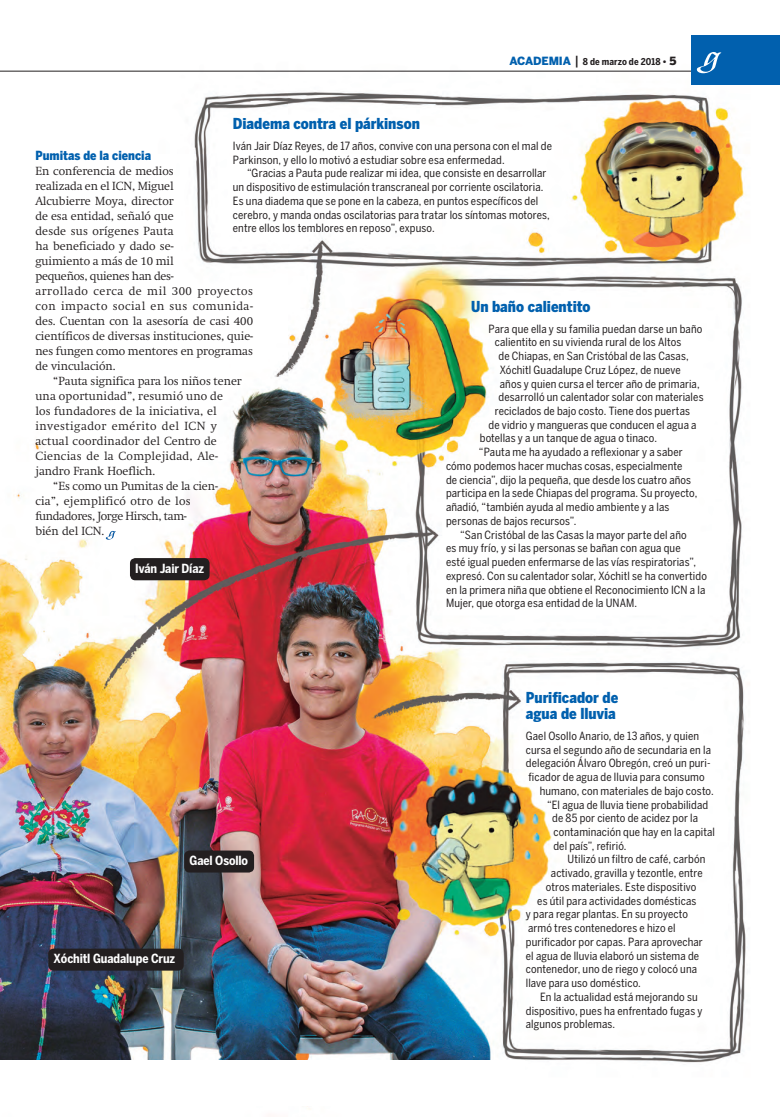
<style>
.page{position:relative;width:780px;height:1117px;background:#fff}
.page>*{position:absolute;margin:0;border:0;box-sizing:border-box;transform-origin:0 0}
._6_0_R_Cabeza__Beton{font:900 15px/16.5px "Benton Sans Cond";color:#0160ae}
._5_0_Pie_de_foto{font:700 12.5px "Benton Sans Cond";letter-spacing:-.01em;color:#fff}
._3_0_Descanso{font:900 12.5px "Benton Sans Cond";color:#0160ae}
._3_0_Texto{font:300 11.62px/15px "Swift";color:#231f20}
._3_0_Texto-2{font:300 11.62px/15px "Swift";letter-spacing:.02em;color:#231f20}
._6_0_R_Texto{font:11.25px/13.8px "Benton Sans Cond";letter-spacing:.01em;color:#231f20}
._9_0_Folio_Fecha{font:700 9.38px "Benton Sans Cond";letter-spacing:.01em;color:#231f20}
.s1{font-family:"Benton Sans";font-weight:900;font-size:11.25px;color:#0160ae}
.s2{font-weight:500;font-size:12.5px}
.s3{font-family:"Benton Sans";font-weight:900}
.s4{font-family:"Benton Sans";font-weight:900;font-size:11.25px}
</style>
<div class="page">
<img style="left:0;top:70px;width:746px;height:1039px">
<div style="left:130px;top:558px;width:79px;height:22px;background:#231f20;border-radius:5px"></div>
<div style="left:184px;top:850px;width:70px;height:22px;background:#231f20;border-radius:5px"></div>
<div style="left:48px;top:948px;width:136px;height:22px;background:#231f20;border-radius:5px"></div>
<hr style="left:0;top:71px;width:726px;height:1px;background:#231f20">
<div style="left:691px;top:35px;width:88px;height:50px;background:#0160ae"></div>
<svg style="left:696px;top:52px;width:26px;height:21px"></svg>
<div style="left:0;top:1060px;width:524px;height:45px;background:#fff"></div>
<svg style="left:106px;top:530px;width:10px;height:9px"></svg>
<p class="_9_0_Folio_Fecha" style="left:509px;top:56px;width:168px"><span class="s1">ACADEMIA</span> <span class="s2">|</span> 8 de marzo de 2018 <span class="s3">•</span> <span class="s4">5</span></p>
<p class="_6_0_R_Cabeza__Beton" style="left:233px;top:115px;width:188px">Diadema contra el párkinson</p>
<p class="_6_0_R_Texto" style="left:233px;top:139px;width:320px">Iván Jair Díaz Reyes, de 17 años, convive con una persona con el mal de<br>Parkinson, y ello lo motivó a estudiar sobre esa enfermedad.</p>
<p class="_6_0_R_Texto" style="left:233px;top:166px;width:318px;text-indent:14px">“Gracias a Pauta pude realizar mi idea, que consiste en desarrollar un dispositivo de estimulación transcraneal por corriente oscilatoria.<br>Es una diadema que se pone en la cabeza, en puntos específicos del cerebro, y manda ondas oscilatorias para tratar los síntomas motores, entre ellos los temblores en reposo”, expuso.</p>
<p class="_3_0_Descanso" style="left:35px;top:148px;width:117px">Pumitas de la ciencia</p>
<p class="_3_0_Texto" style="left:35px;top:163px;width:219px">En conferencia de medios<br>realizada en el ICN, Miguel<br>Alcubierre Moya, director<br>de esa entidad, señaló que<br>desde sus orígenes Pauta<br>ha beneficiado y dado se-<br>guimiento a más de 10 mil<br>pequeños, quienes han des-<br>arrollado cerca de mil 300 proyectos con impacto social en sus comunida&shy;des. Cuentan con la asesoría de casi 400 científicos de diversas instituciones, quie&shy;nes fungen como mentores en programas de vinculación.</p>
<p class="_3_0_Texto-2" style="left:35px;top:373px;width:208px;text-indent:18px">“Pauta significa para los niños tener una oportunidad”, resumió uno de<br>los fundadores de la iniciativa, el investigador emérito del ICN y actual coordinador del Centro de<br>Ciencias de la Complejidad, Ale&shy;jandro Frank Hoeflich.</p>
<p class="_3_0_Texto" style="left:35px;top:478px;width:184px;text-indent:18px">“Es como un Pumitas de la cien&shy;cia”, ejemplificó otro de los fundadores, Jorge Hirsch, tam-<br>bién del ICN.</p>
<p class="_6_0_R_Cabeza__Beton" style="left:471px;top:298px;width:121px">Un baño calientito</p>
<p class="_6_0_R_Texto" style="left:488px;top:321px;width:215px">Para que ella y su familia puedan darse un baño</p>
<p class="_6_0_R_Texto" style="left:494px;top:335px;width:188px">calientito en su vivienda rural de los Altos</p>
<p class="_6_0_R_Texto" style="left:498px;top:349px;width:192px">de Chiapas, en San Cristóbal de las Casas,</p>
<p class="_6_0_R_Texto" style="left:499px;top:362px;width:182px">Xóchitl Guadalupe Cruz López, de nueve</p>
<p class="_6_0_R_Texto" style="left:499px;top:376px;width:201px">años y quien cursa el tercer año de primaria,</p>
<p class="_6_0_R_Texto" style="left:498px;top:390px;width:206px">desarrolló un calentador solar con materiales</p>
<p class="_6_0_R_Texto" style="left:494px;top:404px;width:197px">reciclados de bajo costo. Tiene dos puertas</p>
<p class="_6_0_R_Texto" style="left:488px;top:417px;width:209px">de vidrio y mangueras que conducen el agua a</p>
<p class="_6_0_R_Texto" style="left:479px;top:431px;width:179px">botellas y a un tanque de agua o tinaco.</p>
<p class="_6_0_R_Texto" style="left:446px;top:445px;width:253px;text-indent:33px">“Pauta me ha ayudado a reflexionar y a saber cómo podemos hacer muchas cosas, especialmente<br>de ciencia”, dijo la pequeña, que desde los cuatro años participa en la sede Chiapas del programa. Su proyecto, añadió, “también ayuda al medio ambiente y a las personas de bajos recursos”.</p>
<p class="_6_0_R_Texto" style="left:446px;top:527px;width:262px;text-indent:14px">“San Cristóbal de las Casas la mayor parte del año<br>es muy frío, y si las personas se bañan con agua que<br>esté igual pueden enfermarse de las vías respiratorias”, expresó. Con su calentador solar, Xóchitl se ha convertido en la primera niña que obtiene el Reconocimiento ICN a la Mujer, que otorga esa entidad de la UNAM.</p>
<p class="_5_0_Pie_de_foto" style="left:135px;top:560px;width:70px">Iván Jair Díaz</p>
<p class="_5_0_Pie_de_foto" style="left:189px;top:853px;width:60px">Gael Osollo</p>
<p class="_5_0_Pie_de_foto" style="left:54px;top:951px;width:123px">Xóchitl Guadalupe Cruz</p>
<p class="_6_0_R_Cabeza__Beton" style="left:526px;top:688px;width:94px">Purificador de agua de lluvia</p>
<p class="_6_0_R_Texto" style="left:526px;top:728px;width:175px">Gael Osollo Anario, de 13 años, y quien</p>
<p class="_6_0_R_Texto" style="left:526px;top:742px;width:186px">cursa el segundo año de secundaria en la</p>
<p class="_6_0_R_Texto" style="left:526px;top:756px;width:186px">delegación Álvaro Obregón, creó un puri-</p>
<p class="_6_0_R_Texto" style="left:528px;top:769px;width:178px">ficador de agua de lluvia para consumo</p>
<p class="_6_0_R_Texto" style="left:539px;top:783px;width:176px">humano, con materiales de bajo costo.</p>
<p class="_6_0_R_Texto" style="left:547px;top:797px;width:162px">“El agua de lluvia tiene probabilidad</p>
<p class="_6_0_R_Texto" style="left:552px;top:811px;width:147px">de 85 por ciento de acidez por la</p>
<p class="_6_0_R_Texto" style="left:553px;top:824px;width:163px">contaminación que hay en la capital</p>
<p class="_6_0_R_Texto" style="left:553px;top:838px;width:75px">del país”, refirió.</p>
<p class="_6_0_R_Texto" style="left:567px;top:852px;width:139px">Utilizó un filtro de café, carbón</p>
<p class="_6_0_R_Texto" style="left:551px;top:865px;width:153px">activado, gravilla y tezontle, entre</p>
<p class="_6_0_R_Texto" style="left:546px;top:879px;width:152px">otros materiales. Este dispositivo</p>
<p class="_6_0_R_Texto" style="left:537px;top:893px;width:161px">es útil para actividades domésticas</p>
<p class="_6_0_R_Texto" style="left:526px;top:907px;width:164px">y para regar plantas. En su proyecto</p>
<p class="_6_0_R_Texto" style="left:528px;top:920px;width:149px">armó tres contenedores e hizo el</p>
<p class="_6_0_R_Texto" style="left:526px;top:934px;width:178px">purificador por capas. Para aprovechar</p>
<p class="_6_0_R_Texto" style="left:526px;top:948px;width:175px">el agua de lluvia elaboró un sistema de</p>
<p class="_6_0_R_Texto" style="left:526px;top:962px;width:173px">contenedor, uno de riego y colocó una</p>
<p class="_6_0_R_Texto" style="left:526px;top:975px;width:116px">llave para uso doméstico.</p>
<p class="_6_0_R_Texto" style="left:526px;top:989px;width:178px;text-indent:14px">En la actualidad está mejorando su dispositivo, pues ha enfrentado fugas y algunos problemas.</p>
</div>
